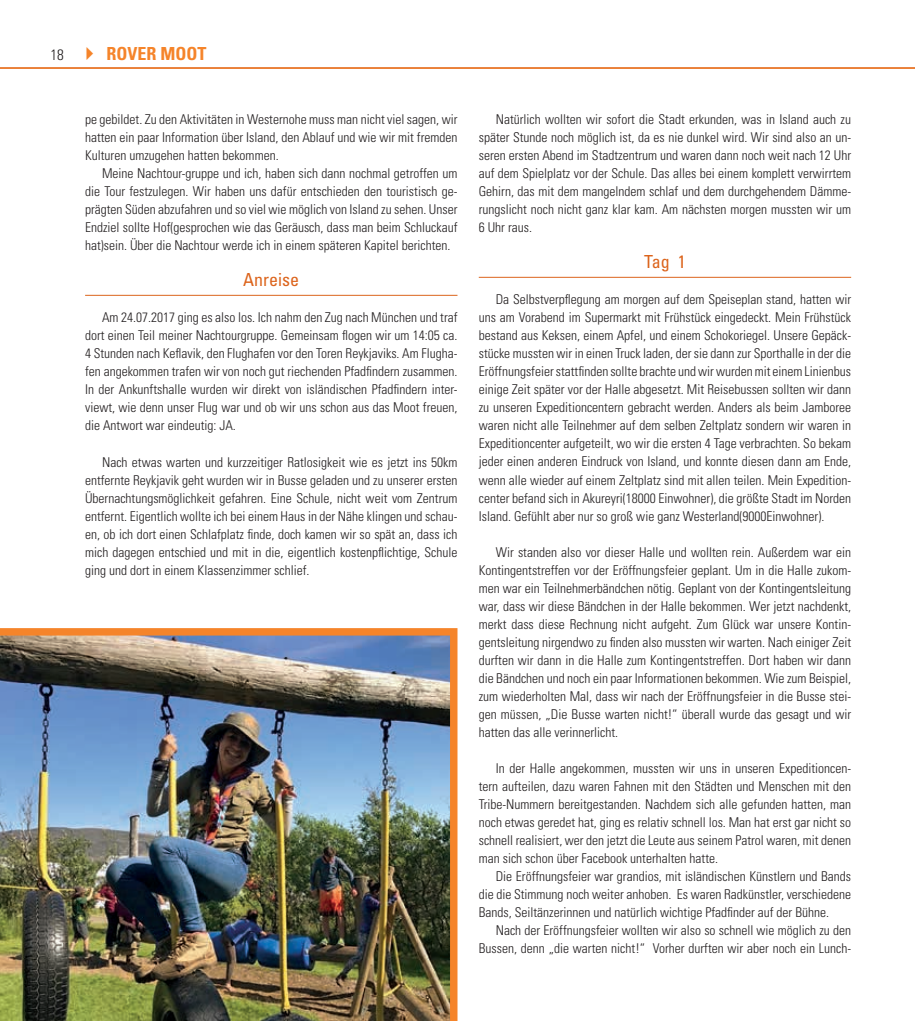
<style>
.page{position:relative;width:915px;height:1021px;background:#fff}
.page>*{position:absolute;margin:0;border:0;box-sizing:border-box;transform-origin:0 0}
.t1{font:condensed 18px "Univers LT Std";color:#dc641c}
.t2{font:700 condensed 18px "Univers LT Std";color:#f5842a}
.t3{font:300 condensed 15px "Univers LT Std";color:#231f20}
.t4{font:300 condensed 13.5px/18px "Univers LT Std";color:#231f20;text-align:justify}
</style>
<div class="page">
<img style="left:0;top:628px;width:457px;height:392px">
<hr style="left:85px;top:295px;width:372px;height:1px;background:#dc641c">
<hr style="left:478px;top:277px;width:372px;height:1px;background:#dc641c">
<hr style="left:0;top:67px;width:914px;height:2px;background:#f5842a">
<p class="t3" style="left:50px;top:45px;width:15px">18</p>
<h1 class="t2" style="left:106px;top:42px;width:102px">ROVER MOOT</h1>
<p class="t4" style="left:85px;top:111px;width:374px">pe gebildet. Zu den Aktivitäten in Westernohe muss man nicht viel sagen, wir hatten ein paar Information über Island, den Ablauf und wie wir mit fremden Kulturen umzugehen hatten bekommen.</p>
<p class="t4" style="left:85px;top:165px;width:374px;text-indent:17px">Meine Nachtour-gruppe und ich, haben sich dann nochmal getroffen um die Tour festzulegen. Wir haben uns dafür entschieden den touristisch ge&shy;prägten Süden abzufahren und so viel wie möglich von Island zu sehen. Unser Endziel sollte Hof(gesprochen wie das Geräusch, dass man beim Schluckauf hat)sein. Über die Nachtour werde ich in einem späteren Kapitel berichten.</p>
<h1 class="t1" style="left:243px;top:268px;width:57px">Anreise</h1>
<p class="t4" style="left:85px;top:309px;width:374px;text-indent:17px">Am 24.07.2017 ging es also los. Ich nahm den Zug nach München und traf dort einen Teil meiner Nachtourgruppe. Gemeinsam flogen wir um 14:05 ca.<br>4 Stunden nach Keflavik, den Flughafen vor den Toren Reykjaviks. Am Flugha&shy;fen angekommen trafen wir von noch gut riechenden Pfadfindern zusammen.<br>In der Ankunftshalle wurden wir direkt von isländischen Pfadfindern inter&shy;viewt, wie denn unser Flug war und ob wir uns schon aus das Moot freuen, die Antwort war eindeutig: JA.</p>
<p class="t4" style="left:85px;top:453px;width:374px;text-indent:17px">Nach etwas warten und kurzzeitiger Ratlosigkeit wie es jetzt ins 50km entfernte Reykjavik geht wurden wir in Busse geladen und zu unserer ersten Übernachtungsmöglichkeit gefahren. Eine Schule, nicht weit vom Zentrum entfernt. Eigentlich wollte ich bei einem Haus in der Nähe klingen und schau&shy;en, ob ich dort einen Schlafplatz finde, doch kamen wir so spät an, dass ich mich dagegen entschied und mit in die, eigentlich kostenpflichtige, Schule ging und dort in einem Klassenzimmer schlief.</p>
<p class="t4" style="left:478px;top:111px;width:374px;text-indent:17px">Natürlich wollten wir sofort die Stadt erkunden, was in Island auch zu später Stunde noch möglich ist, da es nie dunkel wird. Wir sind also an un&shy;seren ersten Abend im Stadtzentrum und waren dann noch weit nach 12 Uhr auf dem Spielplatz vor der Schule. Das alles bei einem komplett verwirrtem Gehirn, das mit dem mangelndem schlaf und dem durchgehendem Dämme&shy;rungslicht noch nicht ganz klar kam. Am nächsten morgen mussten wir um 6 Uhr raus.</p>
<h1 class="t1" style="left:644px;top:250px;width:43px">Tag 1</h1>
<p class="t4" style="left:478px;top:291px;width:374px;text-indent:17px">Da Selbstverpflegung am morgen auf dem Speiseplan stand, hatten wir uns am Vorabend im Supermarkt mit Frühstück eingedeckt. Mein Frühstück bestand aus Keksen, einem Apfel, und einem Schokoriegel. Unsere Gepäck&shy;stücke mussten wir in einen Truck laden, der sie dann zur Sporthalle in der die Eröffnungsfeier stattfinden sollte brachte und wir wurden mit einem Linienbus einige Zeit später vor der Halle abgesetzt. Mit Reisebussen sollten wir dann zu unseren Expeditioncentern gebracht werden. Anders als beim Jamboree waren nicht alle Teilnehmer auf dem selben Zeltplatz sondern wir waren in Expeditioncenter aufgeteilt, wo wir die ersten 4 Tage verbrachten. So bekam jeder einen anderen Eindruck von Island, und konnte diesen dann am Ende, wenn alle wieder auf einem Zeltplatz sind mit allen teilen. Mein Expedition&shy;center befand sich in Akureyri(18000 Einwohner), die größte Stadt im Norden Island. Gefühlt aber nur so groß wie ganz Westerland(9000Einwohner).</p>
<p class="t4" style="left:478px;top:543px;width:374px;text-indent:17px">Wir standen also vor dieser Halle und wollten rein. Außerdem war ein Kontingentstreffen vor der Eröffnungsfeier geplant. Um in die Halle zukom&shy;men war ein Teilnehmerbändchen nötig. Geplant von der Kontingentsleitung war, dass wir diese Bändchen in der Halle bekommen. Wer jetzt nachdenkt, merkt dass diese Rechnung nicht aufgeht. Zum Glück war unsere Kontin&shy;gentsleitung nirgendwo zu finden also mussten wir warten. Nach einiger Zeit durften wir dann in die Halle zum Kontingentstreffen. Dort haben wir dann die Bändchen und noch ein paar Informationen bekommen. Wie zum Beispiel, zum wiederholten Mal, dass wir nach der Eröffnungsfeier in die Busse stei&shy;gen müssen, „Die Busse warten nicht!“ überall wurde das gesagt und wir hatten das alle verinnerlicht.</p>
<p class="t4" style="left:478px;top:758px;width:374px;text-indent:17px">In der Halle angekommen, mussten wir uns in unseren Expeditioncen&shy;tern aufteilen, dazu waren Fahnen mit den Städten und Menschen mit den Tribe-Nummern bereitgestanden. Nachdem sich alle gefunden hatten, man noch etwas geredet hat, ging es relativ schnell los. Man hat erst gar nicht so schnell realisiert, wer den jetzt die Leute aus seinem Patrol waren, mit denen man sich schon über Facebook unterhalten hatte.</p>
<p class="t4" style="left:478px;top:866px;width:374px;text-indent:17px">Die Eröffnungsfeier war grandios, mit isländischen Künstlern und Bands die die Stimmung noch weiter anhoben. Es waren Radkünstler, verschiedene Bands, Seiltänzerinnen und natürlich wichtige Pfadfinder auf der Bühne.</p>
<p class="t4" style="left:478px;top:920px;width:374px;text-align:right">Nach der Eröffnungsfeier wollten wir also so schnell wie möglich zu den<br>Bussen, denn „die warten nicht!“ Vorher durften wir aber noch ein Lunch-</p>
</div>
